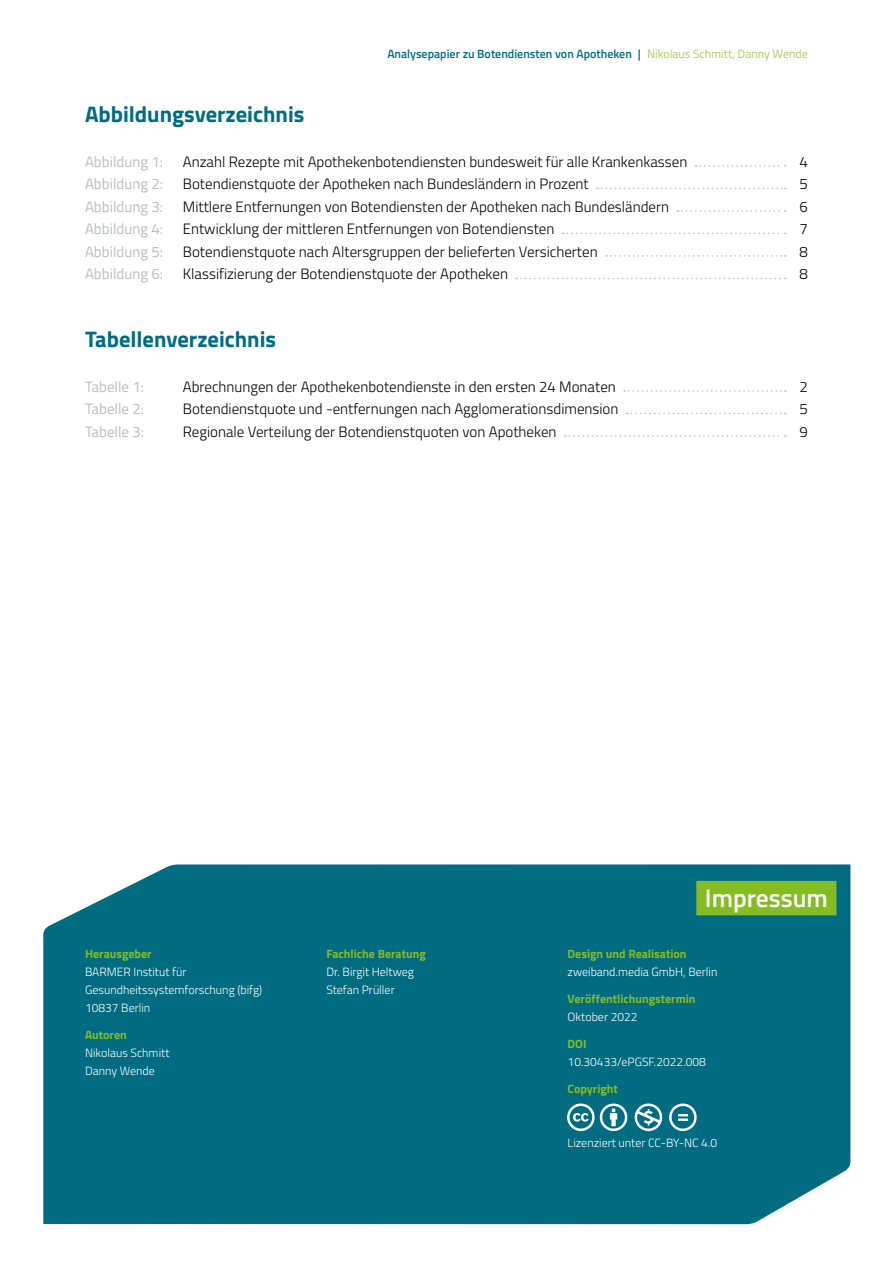
<style>
.page{position:relative;width:893px;height:1263px;background:#fff}
.page>*{position:absolute;margin:0;border:0;box-sizing:border-box;transform-origin:0 0}
.I-Impressum_I-01-H1-Impressum{font:600 25.5px "Titillium";color:#fff}
.B-Inhalt_B-01_1-H1_oN{font:700 22.5px "Titillium";color:#006c82}
.t1{font:300 15px "Titillium";color:#000}
.t2{font:15px "Titillium";color:#bbbcbc}
.I-Impressum_I-03-P-Impressum{font:300 12px/18px "Titillium";color:#fff}
.I-Impressum_I-02-H-Impressum{font:700 12px "Titillium";color:#85bc21}
.t3{font:600 12px "Titillium";color:#006c82}
.s1{font-weight:400;color:#aacc5f}
</style>
<div class="page">
<div style="left:43px;top:864px;width:807px;height:360px;background:#006c82"></div>
<div style="left:696px;top:881px;width:140px;height:34px;background:#85bc21"></div>
<svg style="left:567px;top:1103px;width:60px;height:28px"></svg>
<svg style="left:635px;top:1103px;width:27px;height:28px"></svg>
<svg style="left:669px;top:1103px;width:28px;height:28px"></svg>
<svg style="left:696px;top:165px;width:90px;height:2px"></svg>
<svg style="left:597px;top:188px;width:189px;height:1px"></svg>
<svg style="left:677px;top:210px;width:109px;height:2px"></svg>
<svg style="left:563px;top:233px;width:223px;height:1px"></svg>
<svg style="left:606px;top:255px;width:180px;height:2px"></svg>
<svg style="left:516px;top:278px;width:270px;height:1px"></svg>
<svg style="left:624px;top:390px;width:162px;height:2px"></svg>
<svg style="left:627px;top:413px;width:159px;height:1px"></svg>
<svg style="left:565px;top:435px;width:221px;height:2px"></svg>
<p class="t3" style="left:387px;top:45px;width:422px">Analysepapier zu Botendiensten von Apotheken | <span class="s1">Nikolaus Schmitt, Danny Wende</span></p>
<h1 class="B-Inhalt_B-01_1-H1_oN" style="left:85px;top:96px;width:221px">Abbildungsverzeichnis</h1>
<p class="t2" style="left:85px;top:150px;width:80px">Abbildung 1:</p>
<p class="t1" style="left:183px;top:150px;width:506px">Anzahl Rezepte mit Apothekenbotendiensten bundesweit für alle Krankenkassen</p>
<p class="t1" style="left:799px;top:150px;width:10px">4</p>
<p class="t2" style="left:85px;top:173px;width:80px">Abbildung 2:</p>
<p class="t1" style="left:183px;top:173px;width:407px">Botendienstquote der Apotheken nach Bundesländern in Prozent</p>
<p class="t1" style="left:799px;top:173px;width:10px">5</p>
<p class="t2" style="left:85px;top:195px;width:80px">Abbildung 3:</p>
<p class="t1" style="left:183px;top:195px;width:488px">Mittlere Entfernungen von Botendiensten der Apotheken nach Bundesländern</p>
<p class="t1" style="left:799px;top:195px;width:10px">6</p>
<p class="t2" style="left:85px;top:218px;width:80px">Abbildung 4:</p>
<p class="t1" style="left:183px;top:218px;width:373px">Entwicklung der mittleren Entfernungen von Botendiensten</p>
<p class="t1" style="left:799px;top:218px;width:10px">7</p>
<p class="t2" style="left:85px;top:240px;width:80px">Abbildung 5:</p>
<p class="t1" style="left:183px;top:240px;width:416px">Botendienstquote nach Altersgruppen der belieferten Versicherten</p>
<p class="t1" style="left:799px;top:240px;width:10px">8</p>
<p class="t2" style="left:85px;top:263px;width:80px">Abbildung 6:</p>
<p class="t1" style="left:183px;top:263px;width:327px">Klassifizierung der Botendienstquote der Apotheken</p>
<p class="t1" style="left:799px;top:263px;width:10px">8</p>
<h1 class="B-Inhalt_B-01_1-H1_oN" style="left:85px;top:321px;width:193px">Tabellenverzeichnis</h1>
<p class="t2" style="left:85px;top:375px;width:60px">Tabelle 1:</p>
<p class="t1" style="left:183px;top:375px;width:435px">Abrechnungen der Apothekenbotendienste in den ersten 24 Monaten</p>
<p class="t1" style="left:799px;top:375px;width:10px">2</p>
<p class="t2" style="left:85px;top:398px;width:60px">Tabelle 2:</p>
<p class="t1" style="left:183px;top:398px;width:437px">Botendienstquote und -entfernungen nach Agglomerationsdimension</p>
<p class="t1" style="left:799px;top:398px;width:10px">5</p>
<p class="t2" style="left:85px;top:420px;width:60px">Tabelle 3:</p>
<p class="t1" style="left:183px;top:420px;width:375px">Regionale Verteilung der Botendienstquoten von Apotheken</p>
<p class="t1" style="left:799px;top:420px;width:10px">9</p>
<h2 class="I-Impressum_I-02-H-Impressum" style="left:85px;top:945px;width:68px">Herausgeber</h2>
<p class="I-Impressum_I-03-P-Impressum" style="left:85px;top:962px;width:179px">BARMER Institut für<br>Gesundheitssystemforschung (bifg)</p>
<p class="I-Impressum_I-03-P-Impressum" style="left:85px;top:998px;width:67px">10837 Berlin</p>
<h2 class="I-Impressum_I-02-H-Impressum" style="left:85px;top:1026px;width:43px">Autoren</h2>
<p class="I-Impressum_I-03-P-Impressum" style="left:85px;top:1043px;width:86px">Nikolaus Schmitt</p>
<p class="I-Impressum_I-03-P-Impressum" style="left:85px;top:1061px;width:71px">Danny Wende</p>
<h2 class="I-Impressum_I-02-H-Impressum" style="left:326px;top:945px;width:101px">Fachliche Beratung</h2>
<p class="I-Impressum_I-03-P-Impressum" style="left:326px;top:962px;width:89px">Dr. Birgit Heltweg</p>
<p class="I-Impressum_I-03-P-Impressum" style="left:326px;top:980px;width:70px">Stefan Prüller</p>
<h1 class="I-Impressum_I-01-H1-Impressum" style="left:705px;top:879px;width:125px">Impressum</h1>
<h2 class="I-Impressum_I-02-H-Impressum" style="left:568px;top:945px;width:120px">Design und Realisation</h2>
<p class="I-Impressum_I-03-P-Impressum" style="left:568px;top:962px;width:151px">zweiband.media GmbH, Berlin</p>
<h2 class="I-Impressum_I-02-H-Impressum" style="left:568px;top:990px;width:129px">Veröffentlichungstermin</h2>
<p class="I-Impressum_I-03-P-Impressum" style="left:568px;top:1007px;width:71px">Oktober 2022</p>
<h2 class="I-Impressum_I-02-H-Impressum" style="left:568px;top:1035px;width:20px">DOI</h2>
<p class="I-Impressum_I-03-P-Impressum" style="left:568px;top:1052px;width:140px">10.30433/ePGSF.2022.008</p>
<h2 class="I-Impressum_I-02-H-Impressum" style="left:568px;top:1080px;width:52px">Copyright</h2>
<p class="I-Impressum_I-03-P-Impressum" style="left:568px;top:1133px;width:151px">Lizenziert unter CC-BY-NC 4.0</p>
</div>
